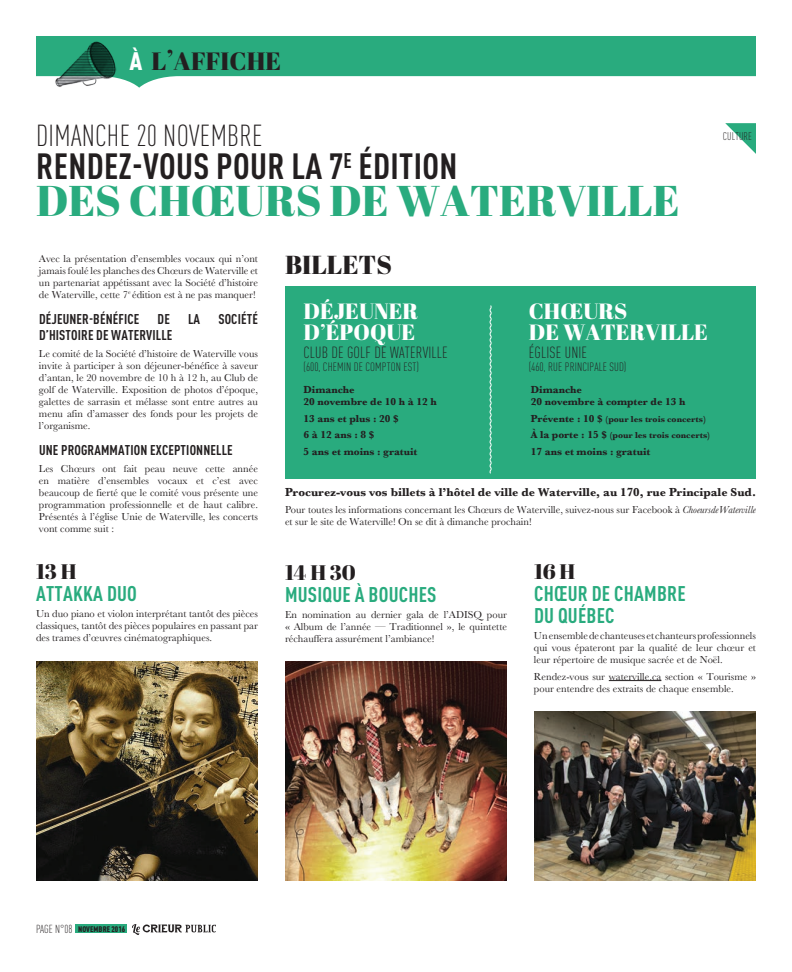
<style>
.page{position:relative;width:792px;height:972px;background:#fff}
.page>*{position:absolute;margin:0;border:0;box-sizing:border-box;transform-origin:0 0}
.t1{font:43px "Abril Fatface";color:#29ab7e}
.t2{font:700 condensed 36px "DINOT";letter-spacing:.01em;color:#231f20}
.t3{font:300 condensed 30px "DINOT";letter-spacing:.01em;color:#231f20}
.t4{font:26px "Abril Fatface";color:#231f20}
.t5{font:25px "Abril Fatface";color:#231f20}
.t6{font:22px/21px "Abril Fatface";color:#fff}
.t7{font:700 condensed 21px/22px "DINOT";letter-spacing:.01em;color:#29ab7e}
.t8{font:21px "Abril Fatface";color:#231f20}
.t9{font:300 condensed 16px "DINOT";letter-spacing:.01em;color:#231f20}
.t10{font:700 condensed 14px "DINOT";letter-spacing:.01em;color:#231f20}
.t11{font:700 12px "Baskerville";color:#231f20}
.t12{font:300 condensed 12px "DINOT";letter-spacing:.01em;color:#231f20}
.t13{font:300 condensed 11.5px "DINOT";color:#231f20}
.t14{font:300 condensed 11px "DINOT";letter-spacing:.01em;color:#231f20}
.t15{font:10.5px/12px "Baskerville";color:#231f20;text-align:justify}
.t16{font:700 10.5px/12px "Baskerville";color:#231f20}
.t17{font:700 9px/16.5px "Baskerville";color:#231f20}
.t18{font:900 condensed 8px "DINOT";letter-spacing:.01em;color:#231f20}
.s1{font-family:"DINOT";font-weight:900;font-stretch:condensed;color:#fff}
.s2{font-size:28px}
.s3{font-size:10.5px}
.s4{font-style:italic}
.s5{font-weight:300;font-size:11.5px}
</style>
<div class="page">
<svg style="left:36px;top:36px;width:720px;height:52px;fill:#29ab7e"></svg>
<div style="left:76px;top:924px;width:51px;height:9px;background:#29ab7e"></div>
<svg style="left:132px;top:924px;width:84px;height:11px"></svg>
<img style="left:55px;top:41px;width:62px;height:47px">
<svg style="left:725px;top:123px;width:31px;height:31px"></svg>
<div style="left:285px;top:286px;width:471px;height:192px;background:#29ab7e"></div>
<svg style="left:489px;top:305px;width:3px;height:169px"></svg>
<img style="left:36px;top:662px;width:222px;height:219px">
<img style="left:534px;top:712px;width:222px;height:169px">
<img style="left:285px;top:662px;width:222px;height:219px">
<hr style="left:609px;top:680px;width:52px;height:1px;background:#231f20">
<h3 class="t5" style="left:129px;top:44px;width:153px"><span class="s1">À</span> L<span class="s2">’</span>AFFICHE</h3>
<h3 class="t3" style="left:36px;top:118px;width:228px">DIMANCHE 20 NOVEMBRE</h3>
<h2 class="t2" style="left:36px;top:145px;width:423px">RENDEZ-VOUS POUR LA 7<sup>E</sup> ÉDITION</h2>
<h1 class="t1" style="left:36px;top:171px;width:29px">DES</h1>
<h1 class="t1" style="left:129px;top:171px;width:454px">CHŒURS DE WATERVILLE</h1>
<p class="t14" style="left:723px;top:130px;width:31px">CULTURE</p>
<p class="t15" style="left:39px;top:252px;width:221px">Avec la présentation d’ensembles vocaux qui n’ont jamais foulé les planches des Chœurs de Waterville et un partenariat appétissant avec la Société d’histoire de Waterville, cette 7<sup>e</sup> édition est à ne pas manquer!</p>
<h3 class="t10" style="left:39px;top:311px;width:102px">DÉJEUNER-BÉNÉFICE</h3>
<h3 class="t10" style="left:158px;top:311px;width:14px">DE</h3>
<h3 class="t10" style="left:188px;top:311px;width:14px">LA</h3>
<h3 class="t10" style="left:218px;top:311px;width:40px">SOCIÉTÉ</h3>
<h3 class="t10" style="left:39px;top:327px;width:135px">D’HISTOIRE DE WATERVILLE</h3>
<p class="t15" style="left:39px;top:347px;width:221px">Le comité de la Société d’histoire de Waterville vous invite à participer à son déjeuner-bénéfice à saveur d’antan, le 20 novembre de 10 h à 12 h, au Club de golf de Waterville. Exposition de photos d’époque, galettes de sarrasin et mélasse sont entre autres au menu afin d’amasser des fonds pour les projets de l’organisme.</p>
<h3 class="t10" style="left:39px;top:442px;width:195px">UNE PROGRAMMATION EXCEPTIONNELLE</h3>
<p class="t15" style="left:39px;top:462px;width:221px">Les Chœurs ont fait peau neuve cette année en matière d’ensembles vocaux et c’est avec beaucoup de fierté que le comité vous présente une programmation professionnelle et de haut calibre.<br>Présentés à l’église Unie de Waterville, les concerts vont comme suit :</p>
<h3 class="t8" style="left:36px;top:556px;width:42px">13 H</h3>
<h3 class="t7" style="left:36px;top:582px;width:102px">ATTAKKA DUO</h3>
<p class="t15" style="left:36px;top:608px;width:224px">Un duo piano et violon interprétant tantôt des pièces classiques, tantôt des pièces populaires en passant par des trames d’œuvres cinématographiques.</p>
<h3 class="t4" style="left:285px;top:247px;width:16px">BILLE</h3>
<h3 class="t4" style="left:359px;top:247px;width:31px">TS</h3>
<h3 class="t6" style="left:304px;top:300px;width:116px">DÉJEUNER<br>D’ÉPOQUE</h3>
<h3 class="t9" style="left:304px;top:343px;width:146px">CLUB DE GOLF DE WATERVILLE</h3>
<p class="t12" style="left:304px;top:360px;width:117px">(600, CHEMIN DE COMPTON EST)</p>
<h3 class="t6" style="left:529px;top:300px;width:130px">CHŒURS<br>DE WATERVILLE</h3>
<h3 class="t9" style="left:529px;top:343px;width:60px">ÉGLISE UNIE</h3>
<p class="t12" style="left:529px;top:360px;width:99px">(460, RUE PRINCIPALE SUD)</p>
<p class="t16" style="left:531px;top:384px;width:156px">Dimanche<br>20 novembre à compter de 13 h</p>
<p class="t17" style="left:531px;top:410px;width:181px"><span class="s3">Prévente : 10 $</span> (pour les trois concerts)<br><span class="s3">À la porte : 15 $</span> (pour les trois concerts)</p>
<p class="t16" style="left:531px;top:445px;width:121px">17 ans et moins : gratuit</p>
<p class="t11" style="left:285px;top:485px;width:473px">Procurez-vous vos billets à l’hôtel de ville de Waterville, au 170, rue Principale Sud.</p>
<p class="t16" style="left:304px;top:384px;width:135px">Dimanche<br>20 novembre de 10 h à 12 h</p>
<p class="t16" style="left:304px;top:410px;width:115px;line-height:16.5px">13 ans et plus : 20 $<br>6 à 12 ans : 8 $<br>5 ans et moins : gratuit</p>
<p class="t15" style="left:285px;top:503px;width:473px">Pour toutes les informations concernant les Chœurs de Waterville, suivez-nous sur Facebook à <span class="s4">ChoeursdeWaterville </span>et sur le site de Waterville! On se dit à dimanche prochain!</p>
<h3 class="t8" style="left:285px;top:557px;width:72px">14 H 30</h3>
<h3 class="t7" style="left:285px;top:583px;width:151px">MUSIQUE À BOUCHES</h3>
<p class="t15" style="left:285px;top:609px;width:224px">En nomination au dernier gala de l’ADISQ pour « Album de l’année — Traditionnel », le quintette réchauffera assurément l’ambiance!</p>
<h3 class="t8" style="left:534px;top:556px;width:43px">16 H</h3>
<h3 class="t7" style="left:534px;top:582px;width:153px">CHŒUR DE CHAMBRE<br>DU QUÉBEC</h3>
<p class="t15" style="left:534px;top:630px;width:224px">Un ensemble de chanteuses et chanteurs professionnels qui vous épateront par la qualité de leur chœur et leur répertoire de musique sacrée et de Noël.</p>
<p class="t15" style="left:534px;top:670px;width:224px">Rendez-vous sur waterville.ca section « Tourisme » pour entendre des extraits de chaque ensemble.</p>
<p class="t13" style="left:36px;top:922px;width:5px">PAGE</p>
<p class="t18" style="left:55px;top:924px;width:71px"><span class="s5">N°08</span> NOVEMBRE 2016</p>
</div>
